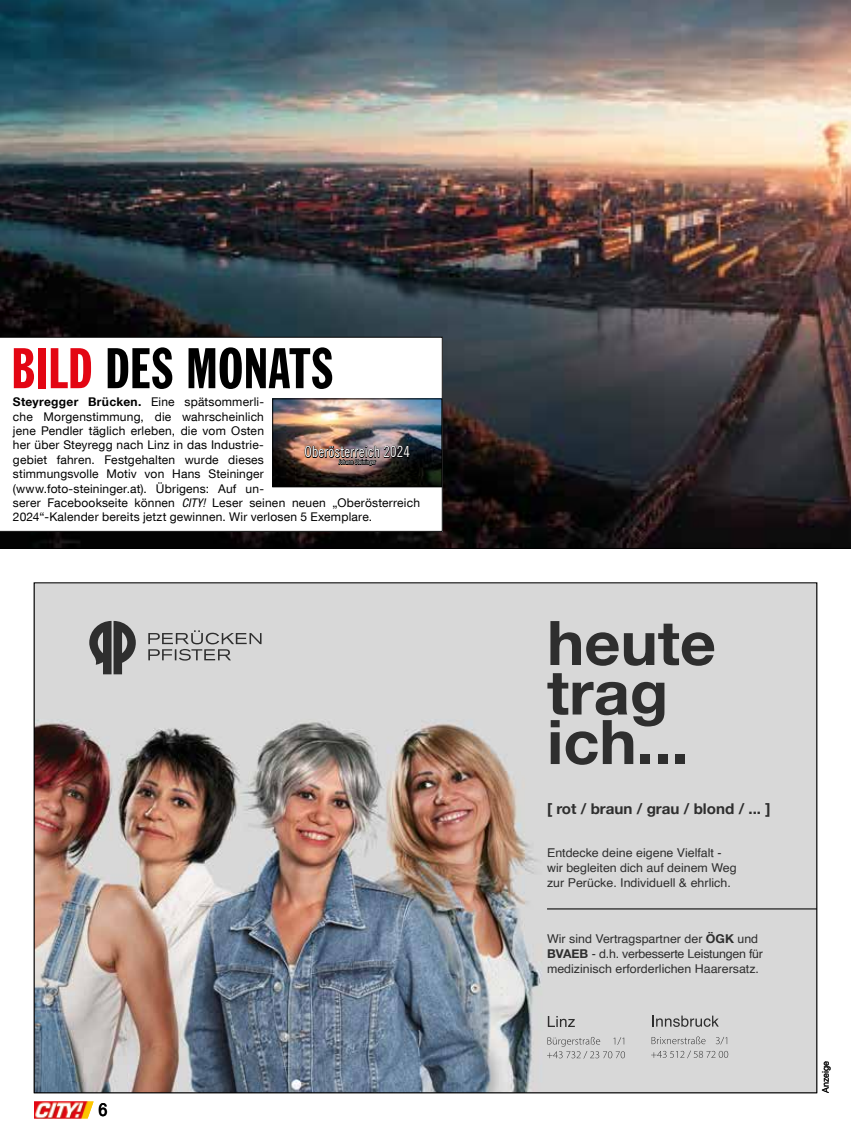
<style>
.page{position:relative;width:851px;height:1127px;background:#fff}
.page>*{position:absolute;margin:0;border:0;box-sizing:border-box;transform-origin:0 0}
.t1{font:700 61.5px/49.5px "Helvetica Neue";color:#2e2e2e}
.t2{font:60px "Franklin Extra Cond Gothic";letter-spacing:.005em;color:#000}
.t3{font:500 18px "Helvetica Neue LT Com";color:#000;scale:.9 1}
.t4{font:condensed 15.3px "News Gothic BT";letter-spacing:.01em;color:#fff}
.t5{font:700 14.85px "Helvetica Neue";color:#2e2e2e}
.t6{font:12.15px/14.9px "Helvetica";color:#2e2e2e}
.t7{font:12px/14.4px "Helvetica Neue LT Com";letter-spacing:.015em;color:#000}
.t8{font:9px "Helvetica Neue LT Com";color:#000}
.t9{font:condensed 6.15px "News Gothic BT";letter-spacing:.01em;color:#fff}
.s1{color:#e30613}
.s2{font-weight:700}
.s3{font-style:italic;font-stretch:condensed}
.s4{font-family:"Helvetica Neue";font-weight:700}
</style>
<div class="page">
<img style="left:34px;top:1101px;width:60px;height:17px">
<img style="left:36px;top:585px;width:778px;height:506px">
<hr style="left:547px;top:908px;width:269px;height:1px;background:#2e2e2e">
<svg style="left:148px;top:630px;width:113px;height:31px;background:#b5b5b5"></svg>
<svg style="left:89px;top:621px;width:47px;height:53px;background:#6d6d6d"></svg>
<svg style="left:547px;top:1037px;width:78px;height:21px;background:#c6c6c6"></svg>
<svg style="left:547px;top:1016px;width:27px;height:11px"></svg>
<svg style="left:651px;top:1036px;width:54px;height:8px"></svg>
<svg style="left:715px;top:1037px;width:12px;height:7px"></svg>
<svg style="left:651px;top:1050px;width:77px;height:8px"></svg>
<svg style="left:652px;top:1015px;width:66px;height:12px"></svg>
<img style="left:0;top:0;width:850px;height:549px">
<svg style="left:0;top:337px;width:442px;height:194px"></svg>
<img style="left:274px;top:401px;width:166px;height:84px">
<svg style="left:305px;top:446px;width:104px;height:19px;background:#58443e"></svg>
<div style="left:272px;top:399px;width:170px;height:88px;border:1px solid #000"></div>
<h2 class="t2" style="left:11px;top:337px;width:323px"><span class="s1">BILD</span> DES MONATS</h2>
<p class="t7" style="left:13px;top:394px;width:408px"><span class="s2">Steyregger Brücken.</span> Eine spätsommerli-<br>che Morgenstimmung, die wahrscheinlich<br>jene Pendler täglich erleben, die vom Osten<br>her über Steyregg nach Linz in das Industrie-<br>gebiet fahren. Festgehalten wurde dieses<br>stimmungsvolle Motiv von Hans Steininger<br>(www.foto-steininger.at). Übrigens: Auf un-<br>serer Facebookseite können <span class="s3">CITY!</span> Leser seinen neuen „Oberösterreich 2024“-Kalender bereits jetzt gewinnen. Wir verlosen 5 Exemplare.</p>
<p class="t4" style="left:304px;top:443px;width:107px">Oberösterreich 2024</p>
<p class="t9" style="left:339px;top:458px;width:38px">Johann Steininger</p>
<h3 class="t3" style="left:98px;top:1099px;width:12px">6</h3>
<h1 class="t1" style="left:547px;top:617px;width:170px">heute trag ich...</h1>
<p class="t5" style="left:547px;top:799px;width:225px">[ rot / braun / grau / blond / ... ]</p>
<p class="t6" style="left:547px;top:845px;width:191px">Entdecke deine eigene Vielfalt - wir begleiten dich auf deinem Weg zur Perücke. Individuell &amp; ehrlich.</p>
<p class="t6" style="left:547px;top:932px;width:217px">Wir sind Vertragspartner der <span class="s4">ÖGK</span> und<br><span class="s4">BVAEB</span> - d.h. verbesserte Leistungen für medizinisch erforderlichen Haarersatz.</p>
<p class="t8" style="left:819px;top:1093px;width:33px;rotate:-90deg">Anzeige</p>
</div>
